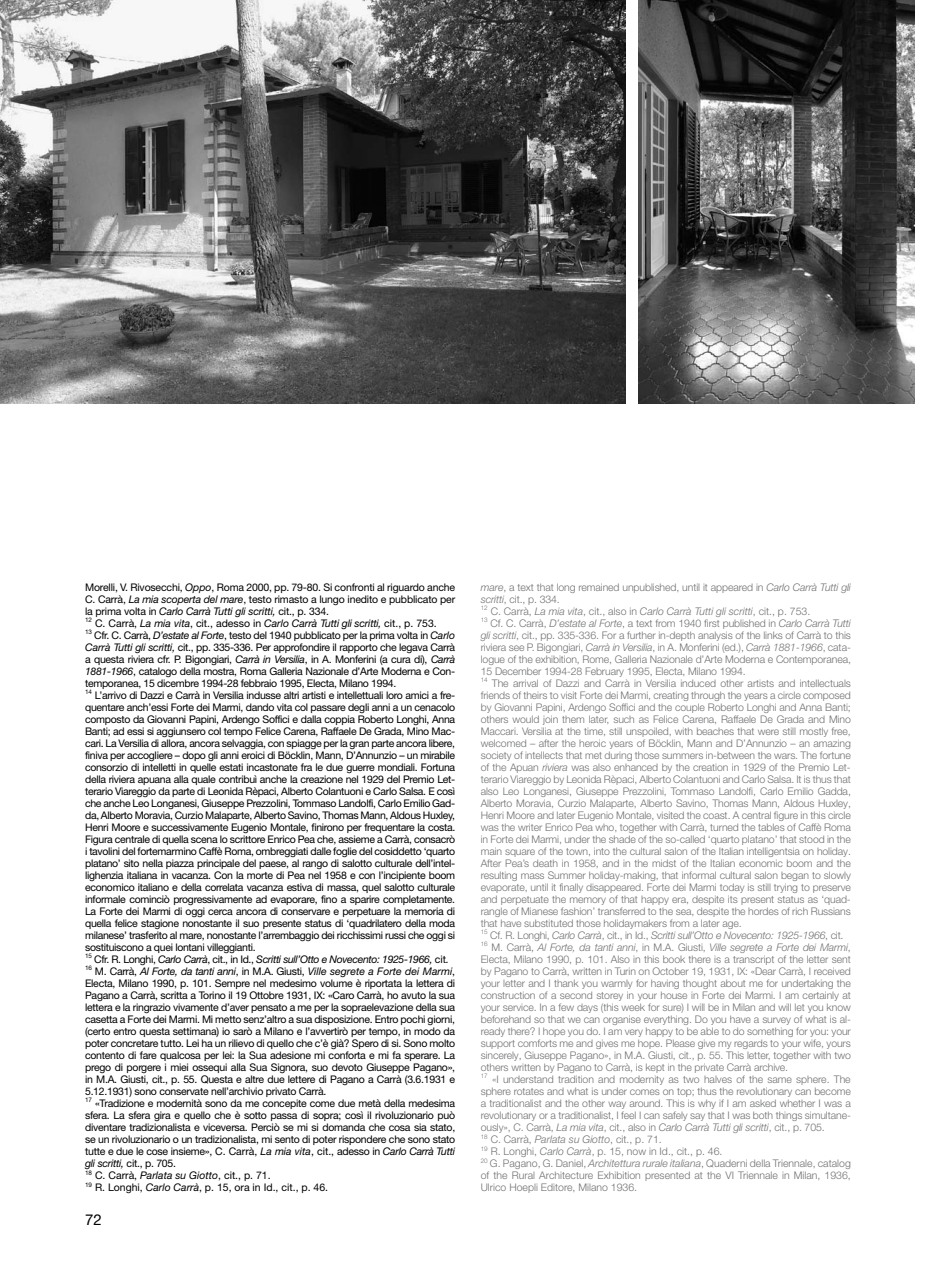
<style>
.page{position:relative;width:936px;height:1263px;background:#fff}
.page>*{position:absolute;margin:0;border:0;box-sizing:border-box;transform-origin:0 0}
.t1{font:15px "Helvetica Neue LT Pro";color:#000}
.t2{font:10.5px/12px "Helvetica Neue LT Pro";letter-spacing:-.03em;color:#000}
.t3{font:300 10.5px/12px "Helvetica Neue LT Pro";letter-spacing:-.01em;color:#707173}
.s1{font-style:italic}
</style>
<div class="page">
<img style="left:638px;top:0;width:276px;height:404px">
<img style="left:0;top:0;width:625px;height:404px">
<p class="t2" style="left:85px;top:581px;width:371px">Morelli, V. Rivosecchi, <span class="s1">Oppo</span>, Roma 2000, pp. 79-80. Si confronti al riguardo anche C. Carrà, <span class="s1">La mia scoperta del mare</span>, testo rimasto a lungo inedito e pubblicato per la prima volta in <span class="s1">Carlo Carrà Tutti gli scritti,</span> cit., p. 334.<br><sup>12</sup> C. Carrà, <span class="s1">La mia vita</span>, cit., adesso in <span class="s1">Carlo Carrà Tutti gli scritti,</span> cit., p. 753.<br><sup>13</sup> Cfr. C. Carrà, <span class="s1">D’estate al Forte</span>, testo del 1940 pubblicato per la prima volta in <span class="s1">Carlo Carrà Tutti gli scritti,</span> cit., pp. 335-336. Per approfondire il rapporto che legava Carrà a questa riviera cfr. P. Bigongiari, <span class="s1">Carrà in Versilia</span>, in A. Monferini (a cura di), <span class="s1">Carrà 1881-1966</span>, catalogo della mostra, Roma Galleria Nazionale d’Arte Moderna e Con&shy;temporanea, 15 dicembre 1994-28 febbraio 1995, Electa, Milano 1994.<br><sup>14</sup> L’arrivo di Dazzi e Carrà in Versilia indusse altri artisti e intellettuali loro amici a fre&shy;quentare anch’essi Forte dei Marmi, dando vita col passare degli anni a un cenacolo composto da Giovanni Papini, Ardengo Soffici e dalla coppia Roberto Longhi, Anna Banti; ad essi si aggiunsero col tempo Felice Carena, Raffaele De Grada, Mino Mac&shy;cari. La Versilia di allora, ancora selvaggia, con spiagge per la gran parte ancora libere, finiva per accogliere – dopo gli anni eroici di Böcklin, Mann, D’Annunzio – un mirabile consorzio di intelletti in quelle estati incastonate fra le due guerre mondiali. Fortuna della riviera apuana alla quale contribuì anche la creazione nel 1929 del Premio Let&shy;terario Viareggio da parte di Leonida Rèpaci, Alberto Colantuoni e Carlo Salsa. E così che anche Leo Longanesi, Giuseppe Prezzolini, Tommaso Landolfi, Carlo Emilio Gad&shy;da, Alberto Moravia, Curzio Malaparte, Alberto Savino, Thomas Mann, Aldous Huxley, Henri Moore e successivamente Eugenio Montale, finirono per frequentare la costa.<br>Figura centrale di quella scena lo scrittore Enrico Pea che, assieme a Carrà, consacrò i tavolini del fortemarmino Caffè Roma, ombreggiati dalle foglie del cosiddetto ‘quarto platano’ sito nella piazza principale del paese, al rango di salotto culturale dell’intel&shy;lighenzia italiana in vacanza. Con la morte di Pea nel 1958 e con l’incipiente boom economico italiano e della correlata vacanza estiva di massa, quel salotto culturale informale cominciò progressivamente ad evaporare, fino a sparire completamente.<br>La Forte dei Marmi di oggi cerca ancora di conservare e perpetuare la memoria di quella felice stagione nonostante il suo presente status di ‘quadrilatero della moda milanese’ trasferito al mare, nonostante l’arrembaggio dei ricchissimi russi che oggi si sostituiscono a quei lontani villeggianti.<br><sup>15</sup> Cfr. R. Longhi, <span class="s1">Carlo Carrà</span>, cit., in Id., <span class="s1">Scritti sull’Otto e Novecento: 1925-1966,</span> cit<span class="s1">.<br></span><sup>16</sup> M. Carrà, <span class="s1">Al Forte, da tanti anni</span>, in M.A. Giusti, <span class="s1">Ville segrete a Forte dei Marmi</span>, Electa, Milano 1990, p. 101. Sempre nel medesimo volume è riportata la lettera di Pagano a Carrà, scritta a Torino il 19 Ottobre 1931, IX: «Caro Carrà, ho avuto la sua lettera e la ringrazio vivamente d’aver pensato a me per la sopraelevazione della sua casetta a Forte dei Marmi. Mi metto senz’altro a sua disposizione. Entro pochi giorni, (certo entro questa settimana) io sarò a Milano e l’avvertirò per tempo, in modo da poter concretare tutto. Lei ha un rilievo di quello che c’è già? Spero di si. Sono molto contento di fare qualcosa per lei: la Sua adesione mi conforta e mi fa sperare. La prego di porgere i miei ossequi alla Sua Signora, suo devoto Giuseppe Pagano», in M.A. Giusti, cit., p. 55. Questa e altre due lettere di Pagano a Carrà (3.6.1931 e 5.12.1931) sono conservate nell’archivio privato Carrà.<br><sup>17</sup> «Tradizione e modernità sono da me concepite come due metà della medesima sfera. La sfera gira e quello che è sotto passa di sopra; così il rivoluzionario può diventare tradizionalista e viceversa. Perciò se mi si domanda che cosa sia stato, se un rivoluzionario o un tradizionalista, mi sento di poter rispondere che sono stato tutte e due le cose insieme», C. Carrà, <span class="s1">La mia vita</span>, cit., adesso in <span class="s1">Carlo Carrà Tutti gli scritti,</span> cit., p. 705.<br><sup>18</sup> C. Carrà, <span class="s1">Parlata su Giotto</span>, cit., p. 71.<br><sup>19</sup> R. Longhi, <span class="s1">Carlo Carrà</span>, p. 15, ora in Id., cit., p. 46.</p>
<p class="t3" style="left:480px;top:581px;width:371px"><span class="s1">mare</span>, a text that long remained unpublished, until it appeared in <span class="s1">Carlo Carrà Tutti gli scritti</span>, cit., p. 334.<br><sup>12</sup> C. Carrà, <span class="s1">La mia vita</span>, cit., also in <span class="s1">Carlo Carrà Tutti gli scritti</span>, cit., p. 753.<br><sup>13</sup> Cf. C. Carrà, <span class="s1">D’estate al Forte</span>, a text from 1940 first published in <span class="s1">Carlo Carrà Tutti gli scritti</span>, cit., pp. 335-336. For a further in-depth analysis of the links of Carrà to this riviera see P. Bigongiari, <span class="s1">Carrà in Versilia</span>, in A. Monferini (ed.), <span class="s1">Carrà 1881-1966</span>, cata&shy;logue of the exhibition, Rome, Galleria Nazionale d’Arte Moderna e Contemporanea, 15 December 1994-28 February 1995, Electa, Milano 1994.<br><sup>14</sup> The arrival of Dazzi and Carrà in Versilia induced other artists and intellectuals friends of theirs to visit Forte dei Marmi, creating through the years a circle composed by Giovanni Papini, Ardengo Soffici and the couple Roberto Longhi and Anna Banti; others would join them later, such as Felice Carena, Raffaele De Grada and Mino Maccari. Versilia at the time, still unspoiled, with beaches that were still mostly free, welcomed – after the heroic years of Böcklin, Mann and D’Annunzio – an amazing society of intellects that met during those summers in-between the wars. The fortune of the Apuan <span class="s1">riviera</span> was also enhanced by the creation in 1929 of the Premio Let&shy;terario Viareggio by Leonida Rèpaci, Alberto Colantuoni and Carlo Salsa. It is thus that also Leo Longanesi, Giuseppe Prezzolini, Tommaso Landolfi, Carlo Emilio Gadda, Alberto Moravia, Curzio Malaparte, Alberto Savino, Thomas Mann, Aldous Huxley, Henri Moore and later Eugenio Montale, visited the coast. A central figure in this circle was the writer Enrico Pea who, together with Carrà, turned the tables of Caffè Roma in Forte dei Marmi, under the shade of the so-called ‘quarto platano’ that stood in the main square of the town, into the cultural salon of the Italian intelligentsia on holiday.<br>After Pea’s death in 1958, and in the midst of the Italian economic boom and the resulting mass Summer holiday-making, that informal cultural salon began to slowly evaporate, until it finally disappeared. Forte dei Marmi today is still trying to preserve and perpetuate the memory of that happy era, despite its present status as ‘quad&shy;rangle of Mianese fashion’ transferred to the sea, despite the hordes of rich Russians that have substituted those holidaymakers from a later age.<br><sup>15</sup> Cf. R. Longhi, <span class="s1">Carlo Carrà</span>, cit., in Id., <span class="s1">Scritti sull’Otto e Novecento: 1925-1966</span>, cit.<br><sup>16</sup> M. Carrà, <span class="s1">Al Forte, da tanti anni</span>, in M.A. Giusti, <span class="s1">Ville segrete a Forte dei Marmi</span>, Electa, Milano 1990, p. 101. Also in this book there is a transcript of the letter sent by Pagano to Carrà, written in Turin on October 19, 1931, IX: «Dear Carrà, I received your letter and I thank you warmly for having thought about me for undertaking the construction of a second storey in your house in Forte dei Marmi. I am certainly at your service. In a few days (this week for sure) I will be in Milan and will let you know beforehand so that we can organise everything. Do you have a survey of what is al&shy;ready there? I hope you do. I am very happy to be able to do something for you: your support comforts me and gives me hope. Please give my regards to your wife, yours sincerely, Giuseppe Pagano», in M.A. Giusti, cit., p. 55. This letter, together with two others written by Pagano to Carrà, is kept in the private Carrà archive.<br><sup>17</sup> «I understand tradition and modernity as two halves of the same sphere. The sphere rotates and what is under comes on top; thus the revolutionary can become a traditionalist and the other way around. This is why if I am asked whether I was a revolutionary or a traditionalist, I feel I can safely say that I was both things simultane&shy;ously», C. Carrà, <span class="s1">La mia vita</span>, cit., also in <span class="s1">Carlo Carrà Tutti gli scritti</span>, cit., p. 705.<br><sup>18</sup> C. Carrà, <span class="s1">Parlata su Giotto</span>, cit., p. 71.<br><sup>19</sup> R. Longhi, <span class="s1">Carlo Carrà</span>, p. 15, now in Id., cit., p. 46.<br><sup>20</sup> G. Pagano, G. Daniel, <span class="s1">Architettura rurale italiana</span>, Quaderni della Triennale, catalog of the Rural Architecture Exhibition presented at the VI Triennale in Milan, 1936, Ulrico Hoepli Editore, Milano 1936.</p>
<h1 class="t1" style="left:85px;top:1210px;width:18px">72</h1>
</div>
